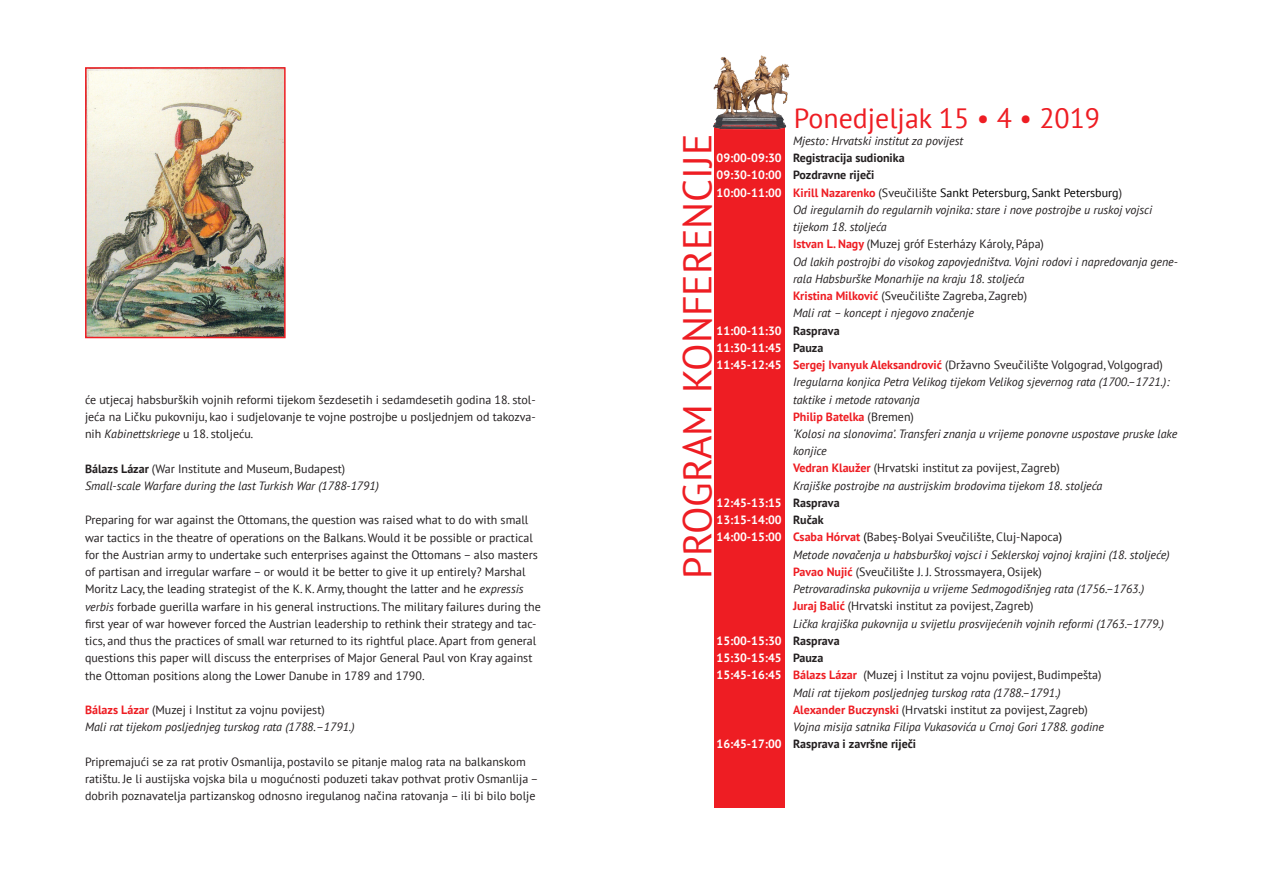
<style>
.page{position:relative;width:1263px;height:893px;background:#fff}
.page>*{position:absolute;margin:0;border:0;box-sizing:border-box;transform-origin:0 0}
.t1{font:40.2px "PT Sans";color:#ee1d23}
.t2{font:27.9px "PT Sans";color:#ee1d23}
.t3{font:12px/17.2px "PT Sans";color:#231f20}
.t4{font:italic 12px/17.2px "PT Sans";color:#231f20}
.t5{font:700 12px "PT Sans";color:#fff}
.t6{font:700 12px "PT Sans";color:#231f20}
.t7{font:12px "PT Sans";color:#000001}
.t8{font:700 12px "PT Sans";color:#ee1d23}
.s1{font-style:italic}
.s2{font-weight:700;font-style:normal}
.s3{font-style:normal}
.s4{font-weight:700;font-style:normal;color:#ee1d23}
.s5{color:#fff}
.s6{font-weight:700;color:#fff}
.s7{font-weight:700;color:#ee1d23}
.s8{color:#231f20}
.s9{font-weight:400;color:#231f20}
.s10{color:#000001}
</style>
<div class="page">
<div style="left:714px;top:124px;width:70px;height:684px;background:#ee1d23"></div>
<img style="left:713px;top:55px;width:77px;height:75px">
<img style="left:88px;top:70px;width:195px;height:265px">
<div style="left:85px;top:67px;width:201px;height:271px;border:2px solid #ee1d23"></div>
<p class="t3" style="left:85px;top:390px;width:452px;text-align:justify">će utjecaj habsburških vojnih reformi tijekom šezdesetih i sedamdesetih godina 18. stol&shy;jeća na Ličku pukovniju, kao i sudjelovanje te vojne postrojbe u posljednjem od takozva&shy;nih <span class="s1">Kabinettskriege</span> u 18. stoljeću<span class="s1">.</span></p>
<p class="t4" style="left:85px;top:459px;width:295px"><span class="s2">Bálazs Lázar</span> <span class="s3">(War Institute and Museum, Budapest)<br></span>Small-scale Warfare during the last Turkish War (1788-1791)</p>
<p class="t3" style="left:85px;top:511px;width:457px">Preparing for war against the Ottomans, the question was raised what to do with small war tactics in the theatre of operations on the Balkans. Would it be possible or practical for the Austrian army to undertake such enterprises against the Ottomans – also masters of partisan and irregular warfare – or would it be better to give it up entirely? Marshal Moritz Lacy, the leading strategist of the K. K. Army, thought the latter and he <span class="s1">expressis verbis</span> forbade guerilla warfare in his general instructions. The military failures during the first year of war however forced the Austrian leadership to rethink their strategy and tac&shy;tics, and thus the practices of small war returned to its rightful place. Apart from general questions this paper will discuss the enterprises of Major General Paul von Kray against the Ottoman positions along the Lower Danube in 1789 and 1790.</p>
<p class="t4" style="left:85px;top:701px;width:271px"><span class="s4">Bálazs Lázar</span> <span class="s3">(Muzej i Institut za vojnu povijest)<br></span>Mali rat tijekom posljednjeg turskog rata (1788.<span class="s3">–</span>1791.)</p>
<p class="t3" style="left:85px;top:753px;width:455px">Pripremajući se za rat protiv Osmanlija, postavilo se pitanje malog rata na balkanskom ratištu. Je li austijska vojska bila u mogućnosti poduzeti takav pothvat protiv Osmanlija – dobrih poznavatelja partizanskog odnosno iregulanog načina ratovanja – ili bi bilo bolje</p>
<h2 class="t2" style="left:794px;top:100px;width:308px">Ponedjeljak 15 • 4 • 2019</h2>
<p class="t4" style="left:793px;top:132px;width:172px">Mjesto: Hrvatski institut za povijest</p>
<p class="t6" style="left:716px;top:150px;width:190px"><span class="s5">09:00-09:30</span> Registracija sudionika</p>
<p class="t6" style="left:716px;top:167px;width:159px"><span class="s5">09:30-10:00</span> Pozdravne riječi</p>
<p class="t7" style="left:716px;top:185px;width:407px"><span class="s6">10:00-11:00</span> <span class="s7">Kirill Nazarenko</span> <span class="s8">(Sveučilište</span> Sankt Petersburg, Sankt Petersburg<span class="s8">)</span></p>
<p class="t4" style="left:793px;top:201px;width:361px">Od iregularnih do regularnih vojnika: stare i nove postrojbe u ruskoj vojsci</p>
<p class="t4" style="left:793px;top:218px;width:95px">tijekom 18. stoljeća</p>
<p class="t3" style="left:793px;top:235px;width:252px"><span class="s7">Istvan L. Nagy</span> (Muzej gróf Esterházy Károly, Pápa)</p>
<p class="t4" style="left:793px;top:252px;width:386px">Od lakih postrojbi do visokog zapovjedništva. Vojni rodovi i napredovanja gene-</p>
<p class="t4" style="left:793px;top:270px;width:233px">rala Habsburške Monarhije na kraju 18. stoljeća</p>
<p class="t3" style="left:793px;top:287px;width:235px"><span class="s7">Kristina Milković</span> (Sveučilište Zagreba, Zagreb)</p>
<p class="t4" style="left:793px;top:304px;width:182px">Mali rat – koncept i njegovo značenje</p>
<p class="t5" style="left:716px;top:322px;width:125px">11:00-11:30 <span class="s8">Rasprava</span></p>
<p class="t5" style="left:716px;top:340px;width:108px">11:30-11:45 <span class="s8">Pauza</span></p>
<p class="t3" style="left:716px;top:356px;width:448px"><span class="s6">11:45-12:45</span> <span class="s7">Sergej Ivanyuk Aleksandrović</span> (Državno Sveučilište Volgograd, Volgograd)</p>
<p class="t4" style="left:793px;top:373px;width:378px">Iregularna konjica Petra Velikog tijekom Velikog sjevernog rata (1700.–1721.):</p>
<p class="t4" style="left:793px;top:390px;width:128px">taktike i metode ratovanja</p>
<p class="t8" style="left:793px;top:409px;width:122px">Philip Batelka <span class="s9">(Bremen)</span></p>
<p class="t4" style="left:793px;top:425px;width:386px">‘Kolosi na slonovima’. Transferi znanja u vrijeme ponovne uspostave pruske lake</p>
<p class="t4" style="left:793px;top:442px;width:35px">konjice</p>
<p class="t3" style="left:793px;top:459px;width:268px"><span class="s7">Vedran Klaužer</span> (Hrvatski institut za povijest, Zagreb)</p>
<p class="t4" style="left:793px;top:477px;width:311px">Krajiške postrojbe na austrijskim brodovima tijekom 18. stoljeća</p>
<p class="t5" style="left:716px;top:495px;width:125px">12:45-13:15 <span class="s8">Rasprava</span></p>
<p class="t5" style="left:716px;top:512px;width:109px">13:15-14:00 <span class="s8">Ručak</span></p>
<p class="t3" style="left:716px;top:528px;width:347px"><span class="s6">14:00-15:00</span> <span class="s7">Csaba Hórvat</span> <span class="s10">(</span>Babeș-Bolyai Sveučilište, Cluj-Napoca<span class="s10">)</span></p>
<p class="t4" style="left:793px;top:546px;width:378px">Metode novačenja u habsburškoj vojsci i Seklerskoj vojnoj krajini (18. stoljeće)</p>
<p class="t3" style="left:793px;top:563px;width:250px"><span class="s7">Pavao Nujić</span> (Sveučilište J. J. Strossmayera, Osijek)</p>
<p class="t4" style="left:793px;top:580px;width:353px">Petrovaradinska pukovnija u vrijeme Sedmogodišnjeg rata (1756.–1763.)</p>
<p class="t3" style="left:793px;top:597px;width:242px"><span class="s7">Juraj Balić</span> (Hrvatski institut za povijest, Zagreb)</p>
<p class="t4" style="left:793px;top:615px;width:372px">Lička krajiška pukovnija u svijetlu prosvijećenih vojnih reformi (1763.–1779.)</p>
<p class="t5" style="left:716px;top:633px;width:125px">15:00-15:30 <span class="s8">Rasprava</span></p>
<p class="t5" style="left:716px;top:650px;width:108px">15:30-15:45 <span class="s8">Pauza</span></p>
<p class="t3" style="left:716px;top:666px;width:386px"><span class="s6">15:45-16:45</span> <span class="s7">Bálazs Lázar</span> (Muzej i Institut za vojnu povijest, Budimpešta)</p>
<p class="t4" style="left:793px;top:683px;width:269px">Mali rat tijekom posljednjeg turskog rata (1788.–1791.)</p>
<p class="t3" style="left:793px;top:701px;width:296px"><span class="s7">Alexander Buczynski</span> (Hrvatski institut za povijest, Zagreb)</p>
<p class="t4" style="left:793px;top:718px;width:312px">Vojna misija satnika Filipa Vukasovića u Crnoj Gori 1788. godine</p>
<p class="t6" style="left:716px;top:736px;width:201px"><span class="s5">16:45-17:00</span> Rasprava i završne riječi</p>
<h1 class="t1" style="left:671px;top:579px;width:446px;rotate:-90deg">PROGRAM KONFERENCIJE</h1>
</div>
